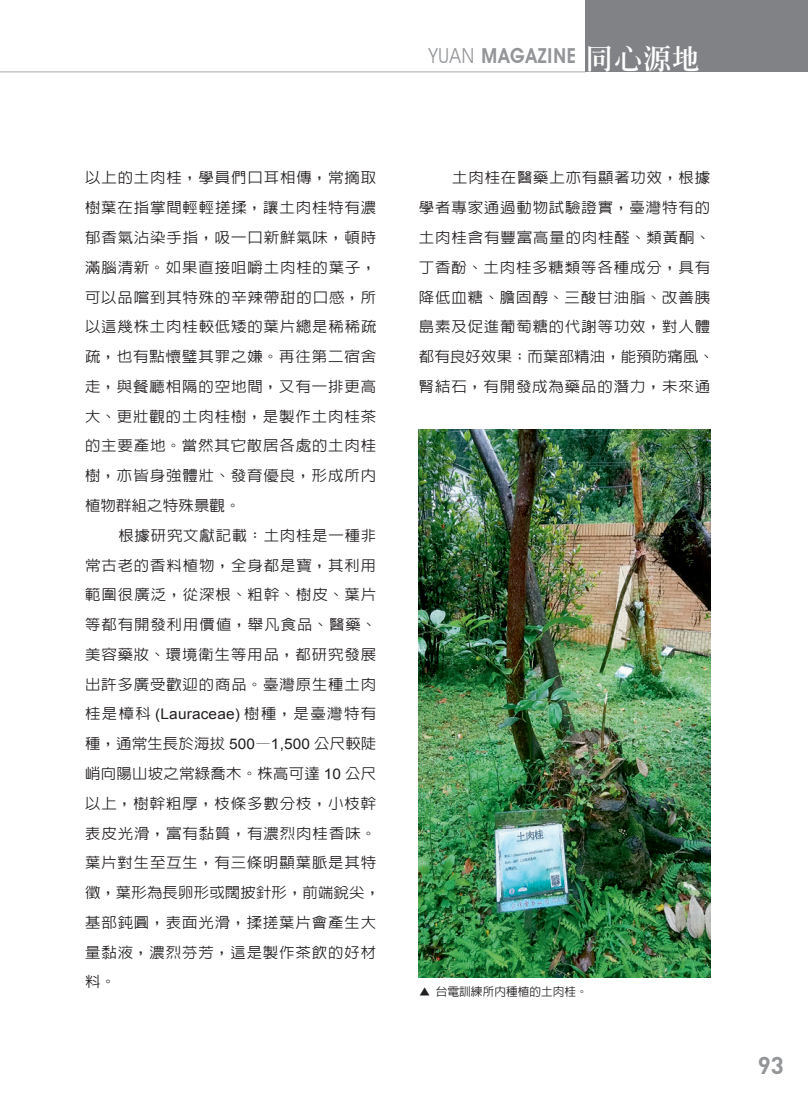
<style>
.page{position:relative;width:808px;height:1106px;background:#fff}
.page>*{position:absolute;margin:0;border:0;box-sizing:border-box;transform-origin:0 0}
.t1{font:700 24px "DIN";color:#939598}
.t2{font:600 20.7px "Avant Garde IT Cby BT";letter-spacing:.05em;color:#939598;scale:.9 1}
.內文{font:500 14.7px/29.7px "AR Hei B5";letter-spacing:.06em;color:#231f20;scale:1.05 1}
.圖說{font:500 11.7px "AR Hei B5";color:#231f20}
.s1{font-family:"Arial";font-weight:400}
.s2{font-weight:400}
.s3{font-family:"AR Ming B5";font-weight:800;font-size:27.6px;color:#fff}
</style>
<div class="page">
<div style="left:585px;top:0;width:223px;height:72px;background:#808285"></div>
<img style="left:419px;top:429px;width:291px;height:548px">
<p class="內文" style="left:85px;top:163px;width:279px;text-align:justify">以上的土肉桂，學員們口耳相傳，常摘取樹葉在指掌間輕輕搓揉，讓土肉桂特有濃郁香氣沾染手指，吸一口新鮮氣味，頓時滿腦清新。如果直接咀嚼土肉桂的葉子，可以品嚐到其特殊的辛辣帶甜的口感，所以這幾株土肉桂較低矮的葉片總是稀稀疏疏，也有點懷璧其罪之嫌。再往第二宿舍走，與餐廳相隔的空地間，又有一排更高大、更壯觀的土肉桂樹，是製作土肉桂茶的主要產地。當然其它散居各處的土肉桂樹，亦皆身強體壯、發育優良，形成所內植物群組之特殊景觀。</p>
<p class="內文" style="left:85px;top:520px;width:283px;text-indent:33px">根據研究文獻記載：土肉桂是一種非常古老的香料植物，全身都是寶，其利用範圍很廣泛，從深根、粗幹、樹皮、葉片等都有開發利用價值，舉凡食品、醫藥、美容藥妝、環境衛生等用品，都研究發展出許多廣受歡迎的商品。臺灣原生種土肉桂是樟科 <span class="s1">(Lauraceae)</span> 樹種，是臺灣特有種，通常生長於海拔 <span class="s1">500</span>—<span class="s1">1,500</span> 公尺較陡峭向陽山坡之常綠喬木。株高可達 <span class="s1">10</span> 公尺以上，樹幹粗厚，枝條多數分枝，小枝幹表皮光滑，富有黏質，有濃烈肉桂香味。葉片對生至互生，有三條明顯葉脈是其特徵，葉形為長卵形或闊披針形，前端銳尖，基部鈍圓，表面光滑，揉搓葉片會產生大量黏液，濃烈芬芳，這是製作茶飲的好材料。</p>
<h2 class="t2" style="left:429px;top:44px;width:303px"><span class="s2">YUAN</span> MAGAZINE <span class="s3">同心源地</span></h2>
<p class="內文" style="left:419px;top:163px;width:283px;text-indent:33px">土肉桂在醫藥上亦有顯著功效，根據學者專家通過動物試驗證實，臺灣特有的土肉桂含有豐富高量的肉桂醛、類黃酮、丁香酚、土肉桂多糖類等各種成分，具有降低血糖、膽固醇、三酸甘油脂、改善胰島素及促進葡萄糖的代謝等功效，對人體都有良好效果；而葉部精油，能預防痛風、腎結石，有開發成為藥品的潛力，未來通</p>
<p class="圖說" style="left:419px;top:985px;width:171px">▲ 台電訓練所內種植的土肉桂。</p>
<h1 class="t1" style="left:758px;top:1049px;width:28px">93</h1>
</div>
